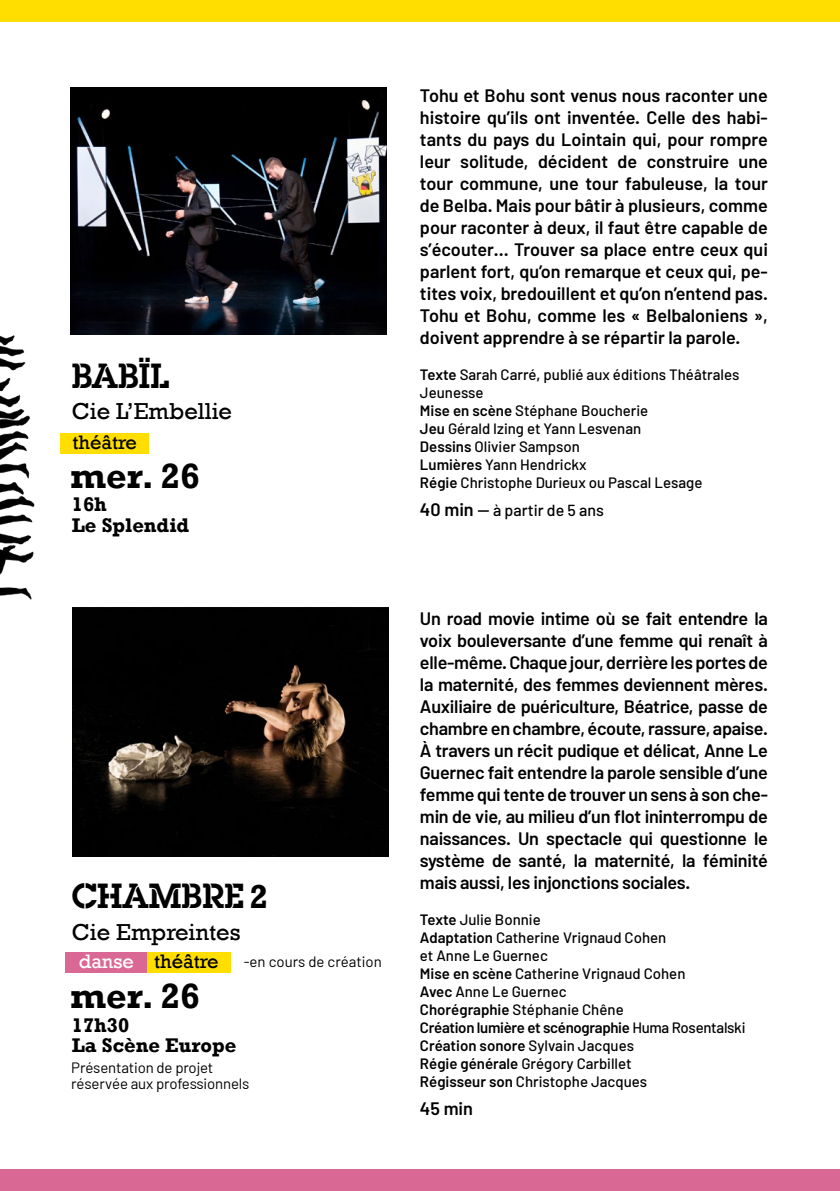
<style>
.page{position:relative;width:840px;height:1191px;background:#fff}
.page>*{position:absolute;margin:0;border:0;box-sizing:border-box;transform-origin:0 0}
.t1{font:700 35.8px "Rockwell";color:#000}
.t2{font:34px "Pack In";color:#000}
.t3{font:23.6px "Rockwell";color:#000}
.t4{font:700 20.2px/20.2px "Rockwell";color:#000}
.t5{font:20px "Rockwell";color:#000}
.t6{font:20px "Rockwell";color:#fff}
.t7{font:600 18px/22px "Barlow";letter-spacing:-.01em;color:#000;text-align:justify}
.t8{font:500 16px "Barlow";color:#000}
.t9{font:500 15px/18px "Barlow";color:#000}
.t10{font:15px/16px "Barlow";letter-spacing:-.01em;color:#000}
.s1{font-family:"Rockwell";font-weight:700}
.s2{font-weight:600}
.s3{font-weight:600;font-size:18px}
.s4{font-size:18px}
</style>
<div class="page">
<img style="left:71px;top:88px;width:315px;height:246px">
<div style="left:61px;top:434px;width:88px;height:20px;background:#ffde00"></div>
<div style="left:142px;top:953px;width:88px;height:20px;background:#ffde00"></div>
<div style="left:0;top:0;width:839px;height:22px;background:#ffde00"></div>
<div style="left:0;top:1169px;width:839px;height:22px;background:#d96994"></div>
<div style="left:66px;top:953px;width:81px;height:20px;background:#d96994"></div>
<img style="left:72px;top:608px;width:316px;height:248px">
<img style="left:0;top:335px;width:35px;height:265px">
<h2 class="t2" style="left:72px;top:353px;width:99px">BABÏL</h2>
<h3 class="t3" style="left:72px;top:398px;width:162px">Cie L’Embellie</h3>
<p class="t5" style="left:72px;top:431px;width:66px">théâtre</p>
<h1 class="t1" style="left:71px;top:454px;width:131px">mer. 26</h1>
<p class="t4" style="left:72px;top:494px;width:119px">16h<br>Le Splendid</p>
<h2 class="t2" style="left:72px;top:873px;width:198px">CHAMBRE <span class="s1">2</span></h2>
<h3 class="t3" style="left:72px;top:918px;width:170px">Cie Empreintes</h3>
<p class="t6" style="left:79px;top:950px;width:57px">danse</p>
<p class="t5" style="left:154px;top:950px;width:66px">théâtre</p>
<h1 class="t1" style="left:71px;top:974px;width:131px">mer. 26</h1>
<p class="t4" style="left:72px;top:1015px;width:166px">17h30<br>La Scène Europe</p>
<p class="t10" style="left:243px;top:953px;width:140px">-en cours de création</p>
<p class="t10" style="left:71px;top:1059px;width:180px">Présentation de projet réservée aux professionnels</p>
<p class="t7" style="left:420px;top:84px;width:349px">Tohu et Bohu sont venus nous raconter une histoire qu’ils ont inventée. Celle des habi&shy;tants du pays du Lointain qui, pour rompre leur solitude, décident de construire une tour commune, une tour fabuleuse, la tour de Belba. Mais pour bâtir à plusieurs, comme pour raconter à deux, il faut être capable de s’écouter… Trouver sa place entre ceux qui parlent fort, qu’on remarque et ceux qui, pe&shy;tites voix, bredouillent et qu’on n’entend pas.<br>Tohu et Bohu, comme les « Belbaloniens », doivent apprendre à se répartir la parole.</p>
<p class="t9" style="left:420px;top:365px;width:321px"><span class="s2">Texte</span> Sarah Carré<span class="s2">,</span> publié aux éditions Théâtrales<br>Jeunesse<br><span class="s2">Mise en scène</span> Stéphane Boucherie<br><span class="s2">Jeu</span> Gérald Izing et Yann Lesvenan<br><span class="s2">Dessins</span> Olivier Sampson<br><span class="s2">Lumières</span> Yann Hendrickx<br><span class="s2">Régie</span> Christophe Durieux ou Pascal Lesage</p>
<p class="t8" style="left:420px;top:500px;width:185px"><span class="s3">40 min</span> <span class="s4">—</span> à partir de 5 ans</p>
<p class="t7" style="left:420px;top:607px;width:349px">Un road movie intime où se fait entendre la voix bouleversante d’une femme qui renaît à elle-même. Chaque jour, derrière les portes de la maternité, des femmes deviennent mères.<br>Auxiliaire de puériculture, Béatrice, passe de chambre en chambre, écoute, rassure, apaise.<br>À travers un récit pudique et délicat, Anne Le Guernec fait entendre la parole sensible d’une femme qui tente de trouver un sens à son che&shy;min de vie, au milieu d’un flot ininterrompu de naissances. Un spectacle qui questionne le système de santé, la maternité, la féminité mais aussi, les injonctions sociales.</p>
<p class="t9" style="left:420px;top:910px;width:327px"><span class="s2">Texte</span> Julie Bonnie<br><span class="s2">Adaptation</span> Catherine Vrignaud Cohen<br>et Anne Le Guernec<br><span class="s2">Mise en scène</span> Catherine Vrignaud Cohen<br><span class="s2">Avec</span> Anne Le Guernec<br><span class="s2">Chorégraphie</span> Stéphanie Chêne<br><span class="s2">Création lumière et scénographie</span> Huma Rosentalski<br><span class="s2">Création sonore</span> Sylvain Jacques<br><span class="s2">Régie générale</span> Grégory Carbillet<br><span class="s2">Régisseur son</span> Christophe Jacques</p>
<p class="t7" style="left:420px;top:1097px;width:54px">45 min</p>
</div>
